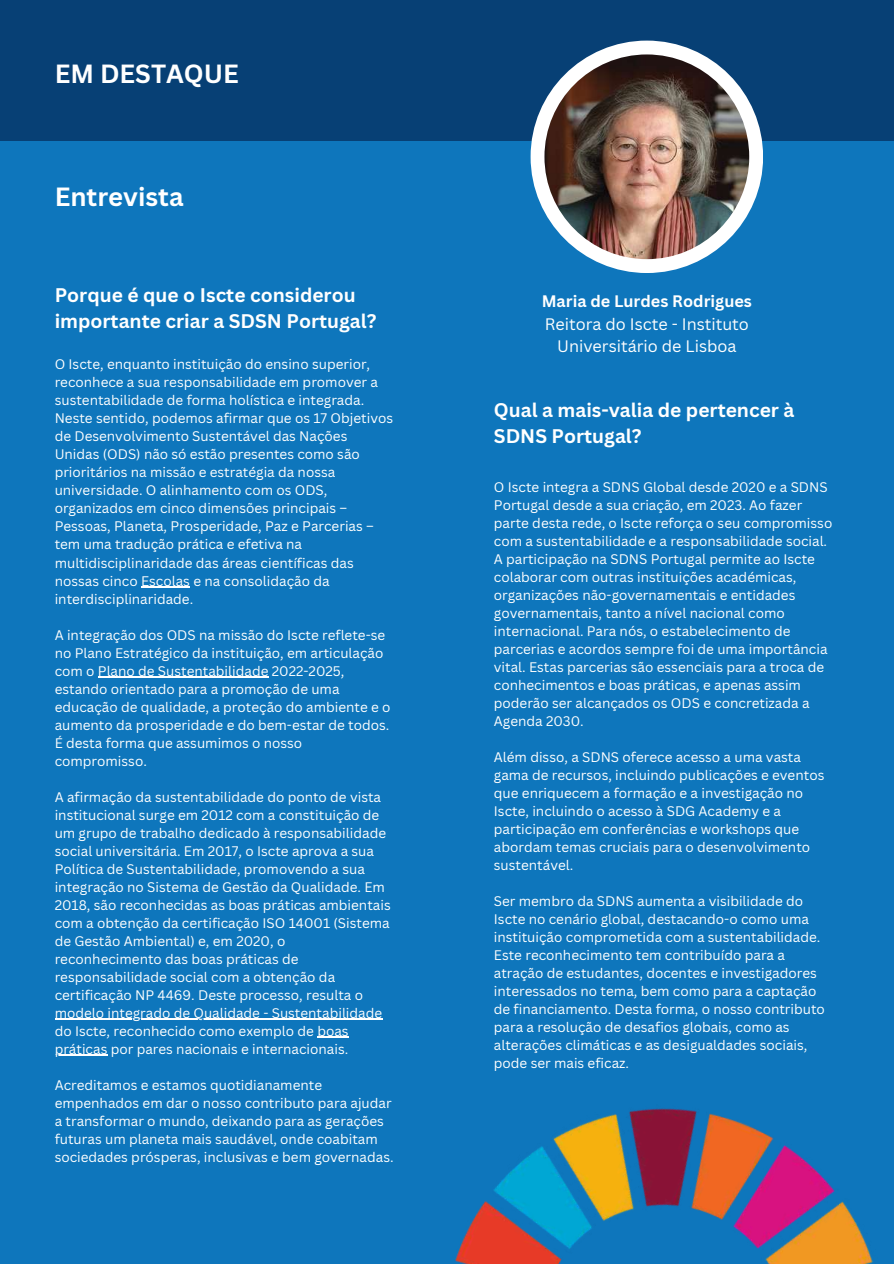
<style>
.page{position:relative;width:894px;height:1264px;background:#fff}
.page>*{position:absolute;margin:0;border:0;box-sizing:border-box;transform-origin:0 0}
.t1{font:700 25.65px "Canva Sans";color:#fff}
.t2{font:700 19.2px/25.8px "Canva Sans";color:#fff}
.t3{font:16.2px/22.5px "Canva Sans";color:#fff;text-align:center}
.t4{font:700 16.2px "Canva Sans";color:#fff}
.t5{font:13.5px/18px "Canva Sans";color:#fff}
</style>
<div class="page">
<div style="left:0;top:0;width:893px;height:1263px;background:#0e76bc"></div>
<div style="left:0;top:0;width:893px;height:140px;background:#074075"></div>
<img style="left:455px;top:1108px;width:418px;height:155px">
<div style="left:530px;top:41px;width:232px;height:232px;background:#fff;border-radius:50%"></div>
<img style="left:544px;top:54px;width:205px;height:205px;border-radius:50%">
<hr style="left:141px;top:586px;width:49px;height:1px;background:#fff">
<hr style="left:98px;top:676px;width:170px;height:1px;background:#fff">
<hr style="left:55px;top:1018px;width:327px;height:1px;background:#fff">
<hr style="left:317px;top:1036px;width:31px;height:1px;background:#fff">
<hr style="left:55px;top:1054px;width:52px;height:1px;background:#fff">
<h1 class="t1" style="left:55px;top:56px;width:186px">EM DESTAQUE</h1>
<h1 class="t1" style="left:55px;top:179px;width:130px">Entrevista</h1>
<h2 class="t2" style="left:55px;top:281px;width:323px">Porque é que o Iscte considerou importante criar a SDSN Portugal?</h2>
<p class="t5" style="left:55px;top:355px;width:340px">O Iscte, enquanto instituição do ensino superior, reconhece a sua responsabilidade em promover a sustentabilidade de forma holística e integrada.<br>Neste sentido, podemos afirmar que os 17 Objetivos de Desenvolvimento Sustentável das Nações Unidas (ODS) não só estão presentes como são prioritários na missão e estratégia da nossa universidade. O alinhamento com os ODS, organizados em cinco dimensões principais – Pessoas, Planeta, Prosperidade, Paz e Parcerias – tem uma tradução prática e efetiva na multidisciplinaridade das áreas científicas das nossas cinco Escolas e na consolidação da interdisciplinaridade.</p>
<p class="t5" style="left:55px;top:625px;width:337px">A integração dos ODS na missão do Iscte reflete-se no Plano Estratégico da instituição, em articulação com o Plano de Sustentabilidade 2022-2025, estando orientado para a promoção de uma educação de qualidade, a proteção do ambiente e o aumento da prosperidade e do bem-estar de todos.<br>É desta forma que assumimos o nosso compromisso.</p>
<p class="t5" style="left:55px;top:787px;width:337px">A afirmação da sustentabilidade do ponto de vista institucional surge em 2012 com a constituição de um grupo de trabalho dedicado à responsabilidade social universitária. Em 2017, o Iscte aprova a sua Política de Sustentabilidade, promovendo a sua integração no Sistema de Gestão da Qualidade. Em 2018, são reconhecidas as boas práticas ambientais com a obtenção da certificação ISO 14001 (Sistema de Gestão Ambiental) e, em 2020, o reconhecimento das boas práticas de responsabilidade social com a obtenção da certificação NP 4469. Deste processo, resulta o modelo integrado de Qualidade - Sustentabilidade do Iscte, reconhecido como exemplo de boas práticas por pares nacionais e internacionais.</p>
<p class="t5" style="left:55px;top:1075px;width:340px">Acreditamos e estamos quotidianamente empenhados em dar o nosso contributo para ajudar a transformar o mundo, deixando para as gerações futuras um planeta mais saudável, onde coabitam sociedades prósperas, inclusivas e bem governadas.</p>
<p class="t4" style="left:541px;top:290px;width:212px">Maria de Lurdes Rodrigues</p>
<p class="t3" style="left:544px;top:312px;width:206px">Reitora do Iscte - Instituto<br>Universitário de Lisboa</p>
<h2 class="t2" style="left:493px;top:396px;width:302px">Qual a mais-valia de pertencer à<br>SDNS Portugal?</h2>
<p class="t5" style="left:493px;top:478px;width:340px">O Iscte integra a SDNS Global desde 2020 e a SDNS Portugal desde a sua criação, em 2023. Ao fazer parte desta rede, o Iscte reforça o seu compromisso com a sustentabilidade e a responsabilidade social.<br>A participação na SDNS Portugal permite ao Iscte colaborar com outras instituições académicas, organizações não-governamentais e entidades governamentais, tanto a nível nacional como internacional. Para nós, o estabelecimento de parcerias e acordos sempre foi de uma importância vital. Estas parcerias são essenciais para a troca de conhecimentos e boas práticas, e apenas assim poderão ser alcançados os ODS e concretizada a Agenda 2030.</p>
<p class="t5" style="left:493px;top:748px;width:332px">Além disso, a SDNS oferece acesso a uma vasta gama de recursos, incluindo publicações e eventos que enriquecem a formação e a investigação no Iscte, incluindo o acesso à SDG Academy e a participação em conferências e workshops que abordam temas cruciais para o desenvolvimento sustentável.</p>
<p class="t5" style="left:493px;top:892px;width:332px">Ser membro da SDNS aumenta a visibilidade do Iscte no cenário global, destacando-o como uma instituição comprometida com a sustentabilidade.<br>Este reconhecimento tem contribuído para a atração de estudantes, docentes e investigadores interessados no tema, bem como para a captação de financiamento. Desta forma, o nosso contributo para a resolução de desafios globais, como as alterações climáticas e as desigualdades sociais, pode ser mais eficaz.</p>
</div>
